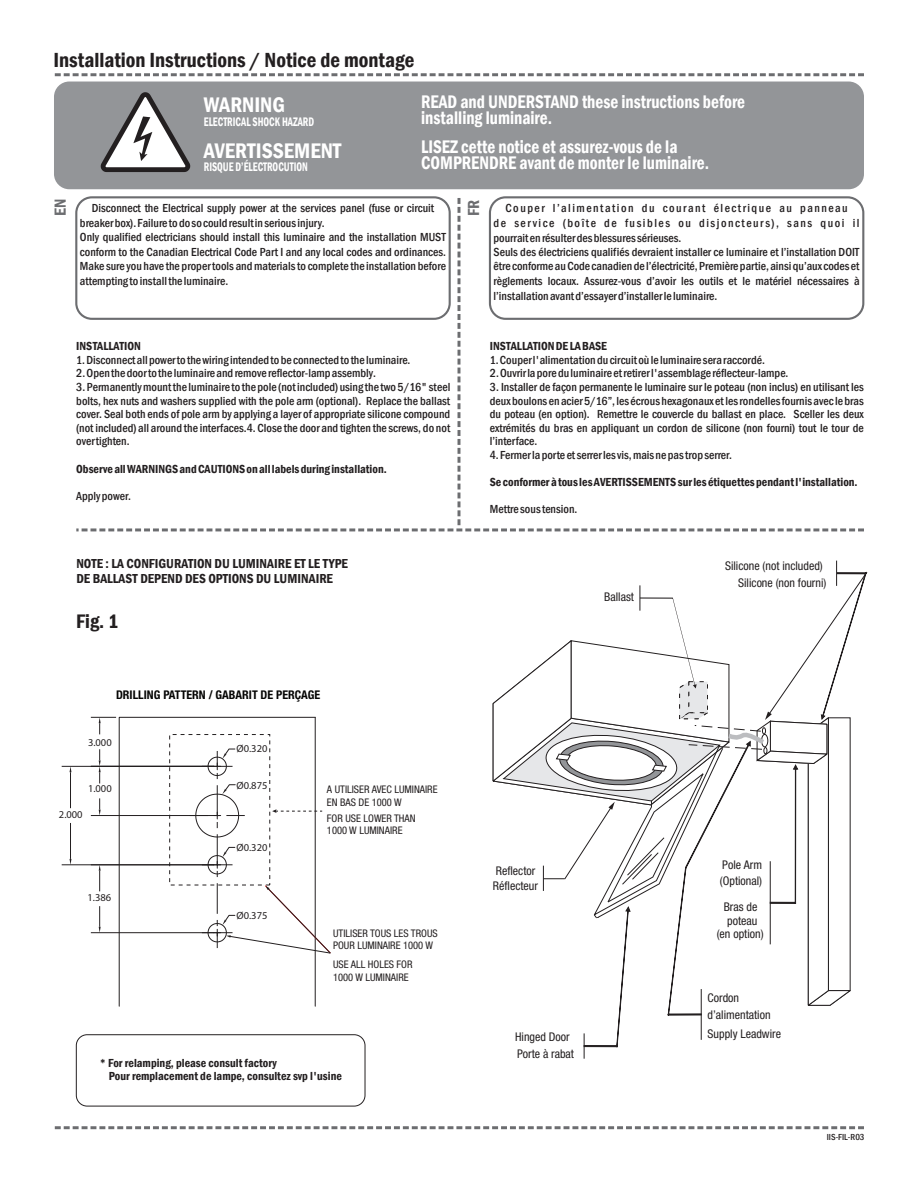
<style>
.page{position:relative;width:918px;height:1188px;background:#fff}
.page>*{position:absolute;margin:0;border:0;box-sizing:border-box;transform-origin:0 0}
.t1{font:600 condensed 21.75px "Franklin Gothic";color:#fff}
.t2{font:600 condensed 21px "Franklin Gothic";color:#231f20}
.t3{font:600 condensed 20.1px "Franklin Gothic";color:#231f20}
.t4{font:600 condensed 18.75px/15.9px "Franklin Gothic";color:#fff;scale:.92 1}
.t5{font:600 condensed 16.5px "Franklin Gothic";color:#6c6d70}
.t6{font:600 condensed 13.35px/15.1px "Franklin Gothic";color:#231f20}
.t7{font:600 condensed 12.75px "Franklin Gothic";color:#fff;scale:.79 1}
.t8{font:500 condensed 12px/13.6px "Franklin Gothic";color:#231f20;text-align:justify}
.t9{font:600 condensed 12px/13.6px "Franklin Gothic";color:#231f20}
.t10{font:condensed 12px/14.2px "Helvetica Neue";color:#231f20}
.t11{font:500 condensed 12px/15px "Franklin Gothic";letter-spacing:.125em;color:#231f20}
.t12{font:700 condensed 12px "Helvetica Neue";color:#050504}
.t13{font:condensed 10.5px/12.6px "Helvetica Neue";color:#231f20}
.t14{font:10.5px "Myriad Pro";color:#231f20}
.t15{font:500 condensed 9px "Franklin Gothic";color:#231f20}
</style>
<div class="page">
<div style="left:54px;top:82px;width:810px;height:107px;background:#939598;border-radius:15px"></div>
<svg style="left:101px;top:92px;width:89px;height:80px"></svg>
<svg style="left:54px;top:73px;width:810px;height:3px"></svg>
<svg style="left:54px;top:1126px;width:810px;height:3px"></svg>
<svg style="left:76px;top:198px;width:788px;height:333px"></svg>
<div style="left:76px;top:1035px;width:289px;height:71px;border:1px solid #231f20;border-radius:11px"></div>
<svg style="left:119px;top:717px;width:197px;height:290px"></svg>
<hr style="left:315px;top:717px;width:1px;height:289px;background:#231f20">
<svg style="left:91px;top:717px;width:25px;height:17px"></svg>
<hr style="left:91px;top:815px;width:123px;height:1px;background:#231f20">
<svg style="left:99px;top:749px;width:2px;height:35px"></svg>
<svg style="left:99px;top:798px;width:2px;height:17px"></svg>
<hr style="left:62px;top:766px;width:152px;height:1px;background:#231f20">
<hr style="left:62px;top:865px;width:152px;height:1px;background:#231f20">
<hr style="left:70px;top:772px;width:1px;height:36px;background:#231f20">
<hr style="left:70px;top:823px;width:1px;height:36px;background:#231f20">
<hr style="left:91px;top:932px;width:123px;height:1px;background:#231f20">
<svg style="left:99px;top:865px;width:2px;height:26px"></svg>
<svg style="left:99px;top:906px;width:2px;height:27px"></svg>
<svg style="left:190px;top:749px;width:55px;height:89px"></svg>
<svg style="left:207px;top:847px;width:28px;height:30px"></svg>
<div style="left:169px;top:734px;width:101px;height:151px;border:1px dashed #231f20"></div>
<svg style="left:272px;top:809px;width:50px;height:4px"></svg>
<svg style="left:207px;top:886px;width:124px;height:68px"></svg>
<svg style="left:492px;top:561px;width:376px;height:498px"></svg>
<h2 class="t2" style="left:53px;top:46px;width:363px">Installation Instructions / Notice de montage</h2>
<h1 class="t1" style="left:204px;top:90px;width:83px">WARNING</h1>
<p class="t7" style="left:204px;top:113px;width:141px">ELECTRICAL SHOCK HAZARD</p>
<h1 class="t1" style="left:204px;top:136px;width:139px">AVERTISSEMENT</h1>
<p class="t7" style="left:204px;top:159px;width:133px">RISQUE D’ÉLECTROCUTION</p>
<h3 class="t4" style="left:421px;top:93px;width:354px">READ and UNDERSTAND these instructions before installing luminaire.</h3>
<h3 class="t4" style="left:421px;top:139px;width:315px">LISEZ cette notice et assurez-vous de la<br>COMPRENDRE avant de monter le luminaire.</h3>
<h3 class="t5" style="left:49px;top:216px;width:19px;rotate:-90deg">EN</h3>
<h3 class="t5" style="left:463px;top:216px;width:18px;rotate:-90deg">FR</h3>
<p class="t8" style="left:80px;top:200px;width:356px;line-height:15px;text-indent:12px">Disconnect the Electrical supply power at the services panel (fuse or circuit breaker box). Failure to do so could result in serious injury.</p>
<p class="t8" style="left:80px;top:229px;width:368px;line-height:15px">Only qualified electricians should install this luminaire and the installation MUST conform to the Canadian Electrical Code Part I and any local codes and ordinances.<br>Make sure you have the proper tools and materials to complete the installation before attempting to install the luminaire.</p>
<p class="t11" style="left:494px;top:200px;width:368px;text-indent:12px">Couper l’alimentation du courant électrique au panneau de service (boîte de fusibles ou disjoncteurs), sans quoi il pourrait en résulter des blessures sérieuses.</p>
<p class="t8" style="left:494px;top:244px;width:368px;line-height:15px">Seuls des électriciens qualifiés devraient installer ce luminaire et l’installation DOIT être conforme au Code canadien de l’électricité, Première partie, ainsi qu’aux codes et règlements locaux. Assurez-vous d’avoir les outils et le matériel nécessaires à l’installation avant d’essayer d’installer le luminaire.</p>
<p class="t9" style="left:76px;top:339px;width:66px">INSTALLATION</p>
<p class="t8" style="left:76px;top:353px;width:336px">1. Disconnect all power to the wiring intended to be connected to the luminaire.</p>
<p class="t8" style="left:76px;top:366px;width:301px">2. Open the door to the luminaire and remove reflector-lamp assembly.</p>
<p class="t8" style="left:76px;top:380px;width:376px">3. Permanently mount the luminaire to the pole (not included) using the two 5/16" steel bolts, hex nuts and washers supplied with the pole arm (optional). Replace the ballast cover. Seal both ends of pole arm by applying a layer of appropriate silicone compound (not included) all around the interfaces.4. Close the door and tighten the screws, do not over tighten.</p>
<p class="t9" style="left:76px;top:462px;width:312px">Observe all WARNINGS and CAUTIONS on all labels during installation.</p>
<p class="t8" style="left:76px;top:489px;width:56px">Apply power.</p>
<p class="t9" style="left:490px;top:339px;width:119px">INSTALLATION DE LA BASE</p>
<p class="t8" style="left:490px;top:353px;width:277px">1.Couper l'alimentation du circuit où le luminaire sera raccordé.</p>
<p class="t8" style="left:490px;top:366px;width:300px">2. Ouvrir la pore du luminaire et retirer l'assemblage réflecteur-lampe.</p>
<p class="t8" style="left:490px;top:380px;width:376px">3. Installer de façon permanente le luminaire sur le poteau (non inclus) en utilisant les deux boulons en acier 5/16”, les écrous hexagonaux et les rondelles fournis avec le bras du poteau (en option). Remettre le couvercle du ballast en place. Sceller les deux extrémités du bras en appliquant un cordon de silicone (non fourni) tout le tour de l’interface.</p>
<p class="t8" style="left:490px;top:448px;width:244px">4. Fermer la porte et serrer les vis, mais ne pas trop serrer.</p>
<p class="t9" style="left:490px;top:475px;width:369px">Se conformer à tous les AVERTISSEMENTS sur les étiquettes pendant l'installation.</p>
<p class="t8" style="left:490px;top:502px;width:89px">Mettre sous tension.</p>
<p class="t6" style="left:76px;top:556px;width:273px">NOTE : LA CONFIGURATION DU LUMINAIRE ET LE TYPE<br>DE BALLAST DEPEND DES OPTIONS DU LUMINAIRE</p>
<h3 class="t3" style="left:76px;top:608px;width:44px">Fig. 1</h3>
<p class="t10" style="left:604px;top:590px;width:31px">Ballast</p>
<p class="t10" style="left:725px;top:558px;width:99px">Silicone (not included)</p>
<p class="t10" style="left:738px;top:576px;width:90px">Silicone (non fourni)</p>
<p class="t12" style="left:116px;top:688px;width:206px">DRILLING PATTERN / GABARIT DE PERÇAGE</p>
<p class="t14" style="left:88px;top:736px;width:25px">3.000</p>
<p class="t14" style="left:88px;top:782px;width:25px">1.000</p>
<p class="t14" style="left:59px;top:808px;width:25px">2.000</p>
<p class="t14" style="left:87px;top:891px;width:25px">1.386</p>
<p class="t14" style="left:236px;top:742px;width:32px">Ø0.320</p>
<p class="t14" style="left:236px;top:779px;width:32px">Ø0.875</p>
<p class="t14" style="left:236px;top:841px;width:32px">Ø0.320</p>
<p class="t14" style="left:236px;top:909px;width:32px">Ø0.375</p>
<p class="t13" style="left:327px;top:783px;width:112px">A UTILISER AVEC LUMINAIRE<br>EN BAS DE 1000 W</p>
<p class="t13" style="left:327px;top:812px;width:90px">FOR USE LOWER THAN<br>1000 W LUMINAIRE</p>
<p class="t13" style="left:333px;top:927px;width:106px">UTILISER TOUS LES TROUS<br>POUR LUMINAIRE 1000 W</p>
<p class="t13" style="left:333px;top:958px;width:81px">USE ALL HOLES FOR<br>1000 W LUMINAIRE</p>
<p class="t9" style="left:109px;top:1056px;width:235px;text-indent:-9px">* For relamping, please consult factory<br>Pour remplacement de lampe, consultez svp l'usine</p>
<p class="t10" style="left:496px;top:864px;width:41px">Reflector</p>
<p class="t10" style="left:493px;top:879px;width:47px">Réflecteur</p>
<p class="t10" style="left:720px;top:857px;width:44px;line-height:15.8px">Pole Arm (Optional)</p>
<p class="t10" style="left:724px;top:900px;width:35px">Bras de poteau</p>
<p class="t10" style="left:717px;top:927px;width:48px">(en option)</p>
<p class="t10" style="left:708px;top:989px;width:65px;line-height:17.2px">Cordon d’alimentation</p>
<p class="t10" style="left:515px;top:1030px;width:56px">Hinged Door</p>
<p class="t10" style="left:708px;top:1026px;width:75px">Supply Leadwire</p>
<p class="t10" style="left:517px;top:1046px;width:59px">Porte à rabat</p>
<p class="t15" style="left:827px;top:1131px;width:39px">IIS-FIL-R03</p>
</div>
